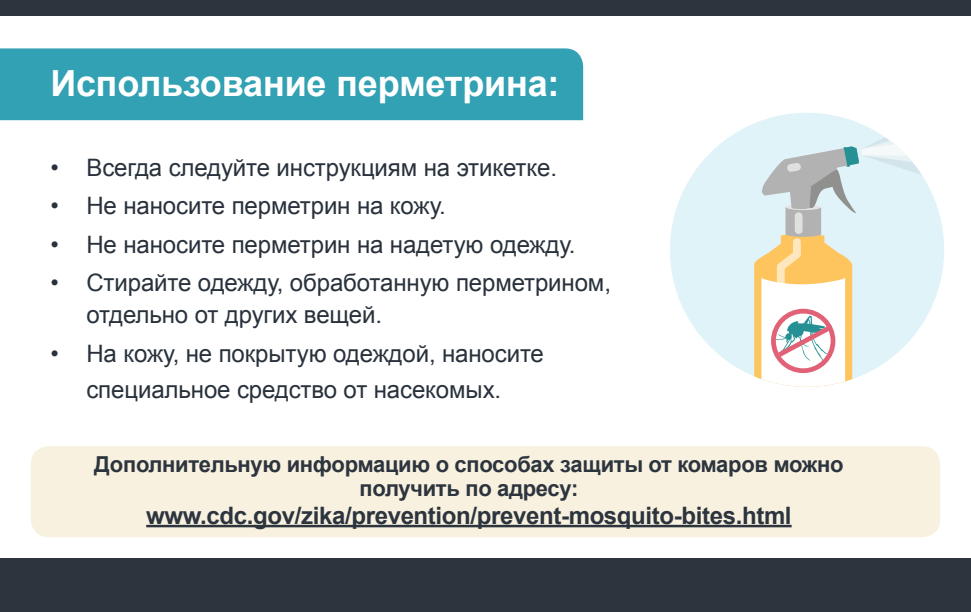
<style>
.page{position:relative;width:971px;height:612px;background:#fff}
.page>*{position:absolute;margin:0;border:0;box-sizing:border-box;transform-origin:0 0}
.t1{font:700 36px "Arial";letter-spacing:-.005em;color:#fff}
.t2{font:24px/32px "Arial";letter-spacing:-.005em;color:#29323c}
.t3{font:700 24px "Arial";letter-spacing:-.015em;color:#2c343e}
.t4{font:700 22px/24px "Arial";letter-spacing:-.015em;color:#2c343e;text-align:center}
</style>
<div class="page">
<div style="left:0;top:48px;width:583px;height:72px;background:#31a1b3"></div>
<div style="left:31px;top:446px;width:909px;height:91px;background:#f8f1e0;border-radius:18px"></div>
<div style="left:0;top:559px;width:971px;height:53px;background:#2c343e"></div>
<div style="left:0;top:0;width:971px;height:15px;background:#2c343e"></div>
<div style="left:670px;top:113px;width:274px;height:274px;background:#e0f3f8;border-radius:50%"></div>
<svg style="left:754px;top:113px;width:190px;height:274px"></svg>
<hr style="left:146px;top:525px;width:645px;height:2px;background:#2c343e">
<h2 class="t1" style="left:50px;top:59px;width:510px">Использование перметрина:</h2>
<p class="t2" style="left:50px;top:152px;width:508px">• Всегда следуйте инструкциям на этикетке.</p>
<p class="t2" style="left:50px;top:190px;width:397px">• Не наносите перметрин на кожу.</p>
<p class="t2" style="left:50px;top:228px;width:526px">• Не наносите перметрин на надетую одежду.</p>
<p class="t2" style="left:86px;top:267px;width:526px;text-indent:-36px">• Стирайте одежду, обработанную перметрином, отдельно от других вещей.</p>
<p class="t2" style="left:50px;top:335px;width:495px;line-height:36px;text-align:center">• На кожу, не покрытую одеждой, наносите специальное средство от насекомых.</p>
<p class="t4" style="left:94px;top:452px;width:750px">Дополнительную информацию о способах защиты от комаров можно получить по адресу:</p>
<p class="t3" style="left:146px;top:499px;width:647px">www.cdc.gov/zika/prevention/prevent-mosquito-bites.html</p>
</div>
